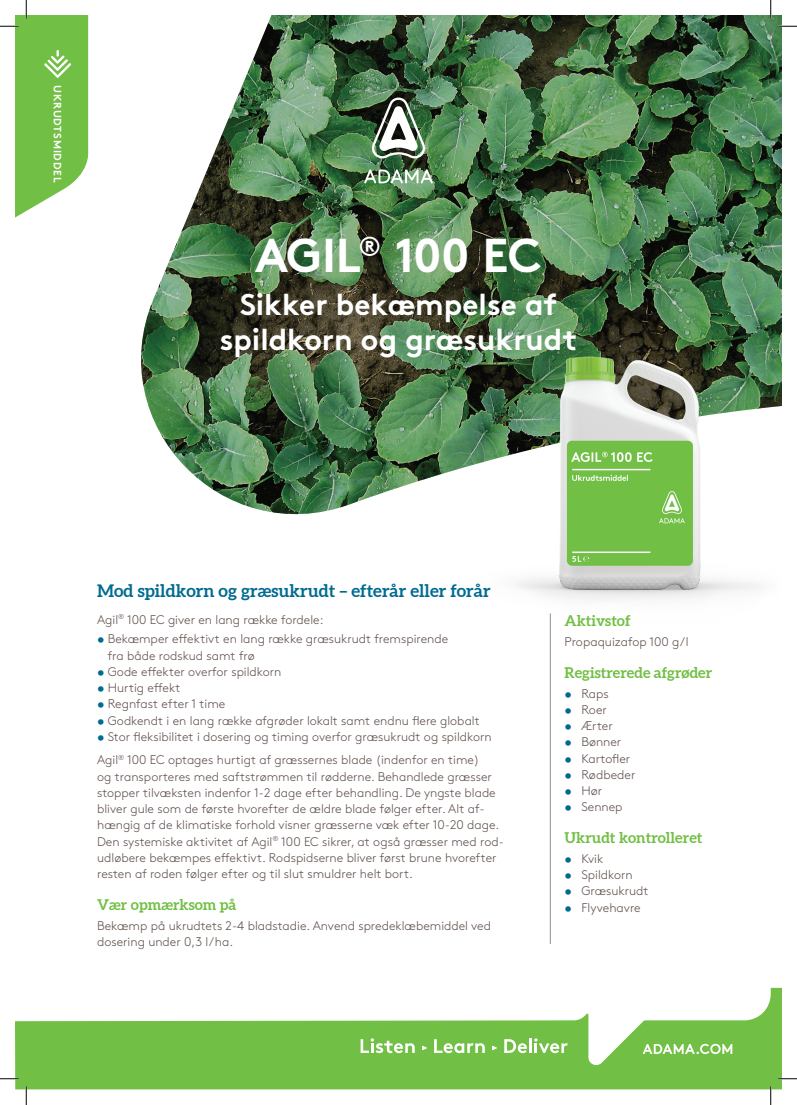
<style>
.page{position:relative;width:797px;height:1105px;background:#fff}
.page>*{position:absolute;margin:0;border:0;box-sizing:border-box;transform-origin:0 0}
.t1{font:700 47.5px "Brown Pro";letter-spacing:-.015em;color:#fff}
.t2{font:700 30px/35px "Brown Pro";color:#fff;text-align:center}
.t3{font:700 17.5px "Aleo";color:#006b91}
.t4{font:700 15px "Aleo";color:#71bf44}
.t5{font:300 12.5px/16.2px "Brown Pro";color:#5f4f4a}
.t6{font:700 10.62px "Brown Pro";letter-spacing:.07em;color:#fff}
.s1{font-weight:700;color:#006b91}
</style>
<div class="page">
<img style="left:141px;top:15px;width:641px;height:500px">
<svg style="left:371px;top:98px;width:55px;height:60px"></svg>
<svg style="left:364px;top:169px;width:69px;height:14px"></svg>
<svg style="left:15px;top:988px;width:767px;height:101px;fill:#71bf44"></svg>
<svg style="left:642px;top:1044px;width:90px;height:10px"></svg>
<svg style="left:360px;top:1038px;width:55px;height:15px"></svg>
<svg style="left:422px;top:1046px;width:5px;height:4px"></svg>
<svg style="left:492px;top:1046px;width:5px;height:4px"></svg>
<svg style="left:434px;top:1039px;width:51px;height:14px"></svg>
<svg style="left:504px;top:1038px;width:63px;height:15px"></svg>
<img style="left:461px;top:309px;width:321px;height:320px">
<hr style="left:550px;top:613px;width:1px;height:331px;background:#988d88">
<svg style="left:778px;top:25px;width:19px;height:2px"></svg>
<svg style="left:0;top:1078px;width:19px;height:1px"></svg>
<svg style="left:778px;top:1078px;width:19px;height:1px"></svg>
<svg style="left:0;top:0;width:89px;height:218px"></svg>
<svg style="left:25px;top:1086px;width:2px;height:19px"></svg>
<svg style="left:770px;top:0;width:1px;height:19px"></svg>
<svg style="left:770px;top:1086px;width:1px;height:19px"></svg>
<p class="t6" style="left:66px;top:85px;width:98px;rotate:90deg">UKRUDTSMIDDEL</p>
<h1 class="t1" style="left:255px;top:217px;width:288px">AGIL<sup>®</sup> 100 EC</h1>
<h2 class="t2" style="left:220px;top:283px;width:359px">Sikker bekæmpelse af spildkorn og græsukrudt</h2>
<h3 class="t3" style="left:97px;top:580px;width:395px">Mod spildkorn og græsukrudt – efterår eller forår</h3>
<p class="t5" style="left:97px;top:610px;width:228px">Agil<sup>®</sup> 100 EC giver en lang række fordele:</p>
<p class="t5" style="left:108px;top:630px;width:342px;text-indent:-11px"><span class="s1">•</span> Bekæmper effektivt en lang række græsukrudt fremspirende fra både rodskud samt frø</p>
<p class="t5" style="left:97px;top:663px;width:186px"><span class="s1">•</span> Gode effekter overfor spildkorn</p>
<p class="t5" style="left:97px;top:679px;width:85px"><span class="s1">•</span> Hurtig effekt</p>
<p class="t5" style="left:97px;top:695px;width:130px"><span class="s1">•</span> Regnfast efter 1 time</p>
<p class="t5" style="left:97px;top:711px;width:384px"><span class="s1">•</span> Godkendt i en lang række afgrøder lokalt samt endnu flere globalt</p>
<p class="t5" style="left:97px;top:724px;width:396px;line-height:23.4px"><span class="s1">•</span> Stor fleksibilitet i dosering og timing overfor græsukrudt og spildkorn<br>Agil<sup>®</sup> 100 EC optages hurtigt af græssernes blade (indenfor en time)</p>
<p class="t5" style="left:97px;top:767px;width:408px">og transporteres med saftstrømmen til rødderne. Behandlede græsser stopper tilvæksten indenfor 1-2 dage efter behandling. De yngste blade bliver gule som de første hvorefter de ældre blade følger efter. Alt af&shy;hængig af de klimatiske forhold visner græsserne væk efter 10-20 dage.<br>Den systemiske aktivitet af Agil<sup>®</sup> 100 EC sikrer, at også græsser med rod&shy;udløbere bekæmpes effektivt. Rodspidserne bliver først brune hvorefter resten af roden følger efter og til slut smuldrer helt bort.</p>
<p class="t4" style="left:97px;top:895px;width:141px">Vær opmærksom på</p>
<p class="t5" style="left:97px;top:916px;width:395px">Bekæmp på ukrudtets 2-4 bladstadie. Anvend spredeklæbemiddel ved dosering under 0,3 l/ha.</p>
<p class="t4" style="left:564px;top:611px;width:67px">Aktivstof</p>
<p class="t5" style="left:564px;top:633px;width:126px">Propaquizafop 100 g/l</p>
<p class="t4" style="left:564px;top:663px;width:149px">Registrerede afgrøder</p>
<p class="t5" style="left:564px;top:684px;width:46px"><span class="s1">•</span> Raps</p>
<p class="t5" style="left:564px;top:700px;width:44px"><span class="s1">•</span> Roer</p>
<p class="t5" style="left:564px;top:717px;width:50px"><span class="s1">•</span> Ærter</p>
<p class="t5" style="left:564px;top:733px;width:58px"><span class="s1">•</span> Bønner</p>
<p class="t5" style="left:564px;top:749px;width:67px"><span class="s1">•</span> Kartofler</p>
<p class="t5" style="left:564px;top:765px;width:72px"><span class="s1">•</span> Rødbeder</p>
<p class="t5" style="left:564px;top:782px;width:39px"><span class="s1">•</span> Hør</p>
<p class="t5" style="left:564px;top:798px;width:60px"><span class="s1">•</span> Sennep</p>
<p class="t4" style="left:564px;top:828px;width:139px">Ukrudt kontrolleret</p>
<p class="t5" style="left:564px;top:849px;width:40px"><span class="s1">•</span> Kvik</p>
<p class="t5" style="left:564px;top:866px;width:70px"><span class="s1">•</span> Spildkorn</p>
<p class="t5" style="left:564px;top:882px;width:85px"><span class="s1">•</span> Græsukrudt</p>
<p class="t5" style="left:564px;top:898px;width:78px"><span class="s1">•</span> Flyvehavre</p>
</div>
